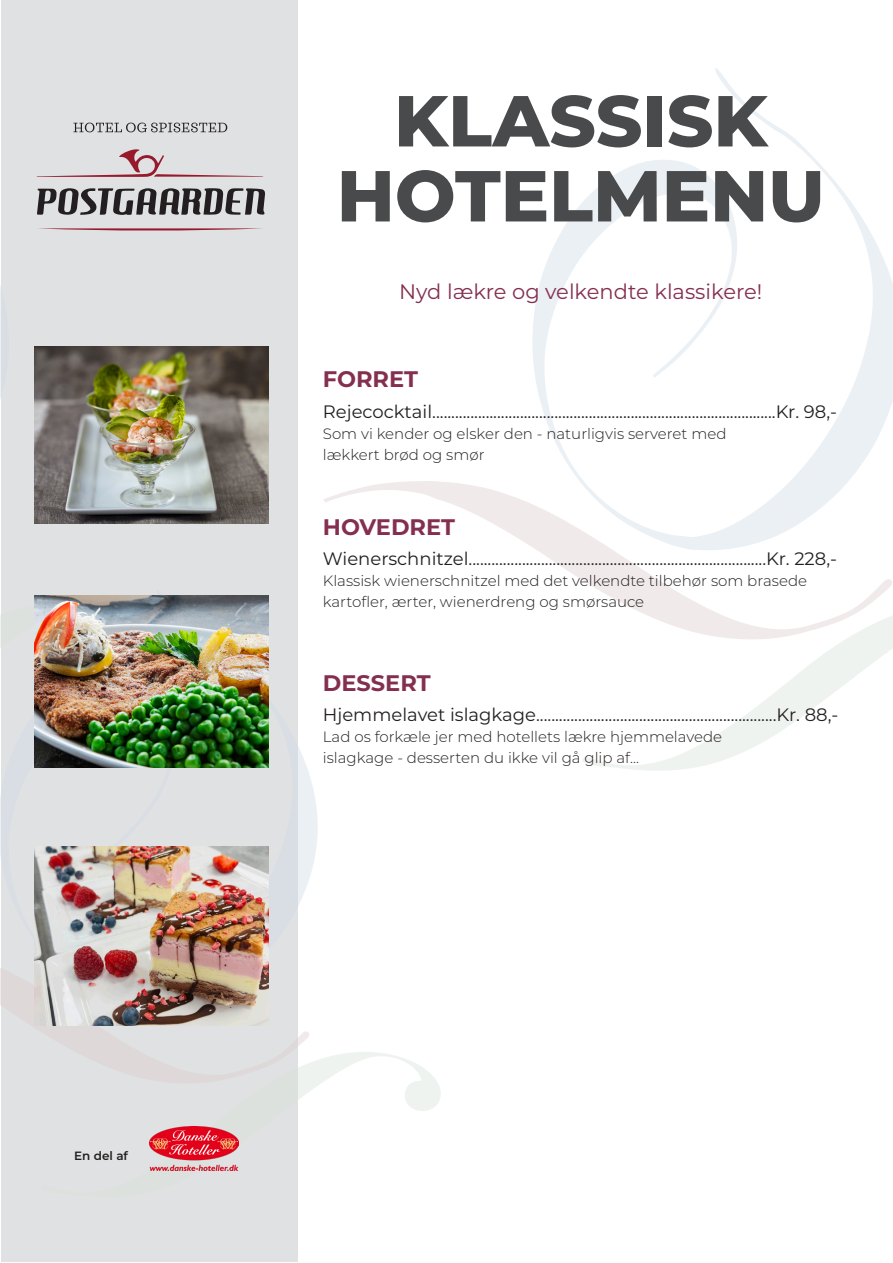
<style>
.page{position:relative;width:893px;height:1263px;background:#fff}
.page>*{position:absolute;margin:0;border:0;box-sizing:border-box;transform-origin:0 0}
.t1{font:800 72px "Montserrat";color:#494a4b}
.t2{font:700 22.5px "Montserrat";color:#842f4f}
.t3{font:21px "Montserrat";color:#842f4f}
.t4{font:18px "Montserrat";color:#231f20}
.t5{font:300 15px/21px "Montserrat";color:#231f20}
.t6{font:600 12px "Montserrat";color:#231f20}
</style>
<div class="page">
<div style="left:1px;top:1px;width:297px;height:1261px;background:#e0e1e2"></div>
<svg style="left:0;top:595px;width:318px;height:351px"></svg>
<svg style="left:179px;top:1052px;width:262px;height:95px"></svg>
<svg style="left:0;top:946px;width:310px;height:139px"></svg>
<svg style="left:73px;top:123px;width:154px;height:9px"></svg>
<svg style="left:38px;top:228px;width:224px;height:3px"></svg>
<svg style="left:37px;top:149px;width:226px;height:28px"></svg>
<svg style="left:37px;top:188px;width:228px;height:27px"></svg>
<img style="left:149px;top:1127px;width:89px;height:44px">
<svg style="left:0;top:286px;width:1px;height:112px"></svg>
<svg style="left:0;top:599px;width:151px;height:172px"></svg>
<svg style="left:532px;top:68px;width:361px;height:413px"></svg>
<svg style="left:582px;top:641px;width:311px;height:130px"></svg>
<svg style="left:324px;top:481px;width:569px;height:160px"></svg>
<img style="left:34px;top:846px;width:234px;height:179px">
<img style="left:34px;top:596px;width:234px;height:172px">
<img style="left:34px;top:347px;width:234px;height:176px">
<p class="t6" style="left:74px;top:1147px;width:55px">En del af</p>
<p class="t1" style="left:394px;top:68px;width:375px">KLASSISK</p>
<p class="t1" style="left:337px;top:143px;width:489px">HOTELMENU</p>
<p class="t3" style="left:399px;top:277px;width:365px">Nyd lækre og velkendte klassikere!</p>
<p class="t2" style="left:323px;top:363px;width:97px">FORRET</p>
<p class="t4" style="left:323px;top:399px;width:516px">Rejecocktail..........................................................................................Kr. 98,-</p>
<p class="t5" style="left:323px;top:422px;width:405px">Som vi kender og elsker den - naturligvis serveret med lækkert brød og smør</p>
<p class="t2" style="left:323px;top:510px;width:134px">HOVEDRET</p>
<p class="t4" style="left:323px;top:546px;width:516px">Wienerschnitzel..............................................................................Kr. 228,-</p>
<p class="t5" style="left:323px;top:569px;width:486px">Klassisk wienerschnitzel med det velkendte tilbehør som brasede kartofler, ærter, wienerdreng og smørsauce</p>
<p class="t2" style="left:323px;top:666px;width:109px">DESSERT</p>
<p class="t4" style="left:323px;top:702px;width:517px">Hjemmelavet islagkage...............................................................Kr. 88,-</p>
<p class="t5" style="left:323px;top:725px;width:401px">Lad os forkæle jer med hotellets lækre hjemmelavede</p>
<p class="t5" style="left:323px;top:746px;width:318px">islagkage - desserten du ikke vil gå glip af...</p>
</div>
